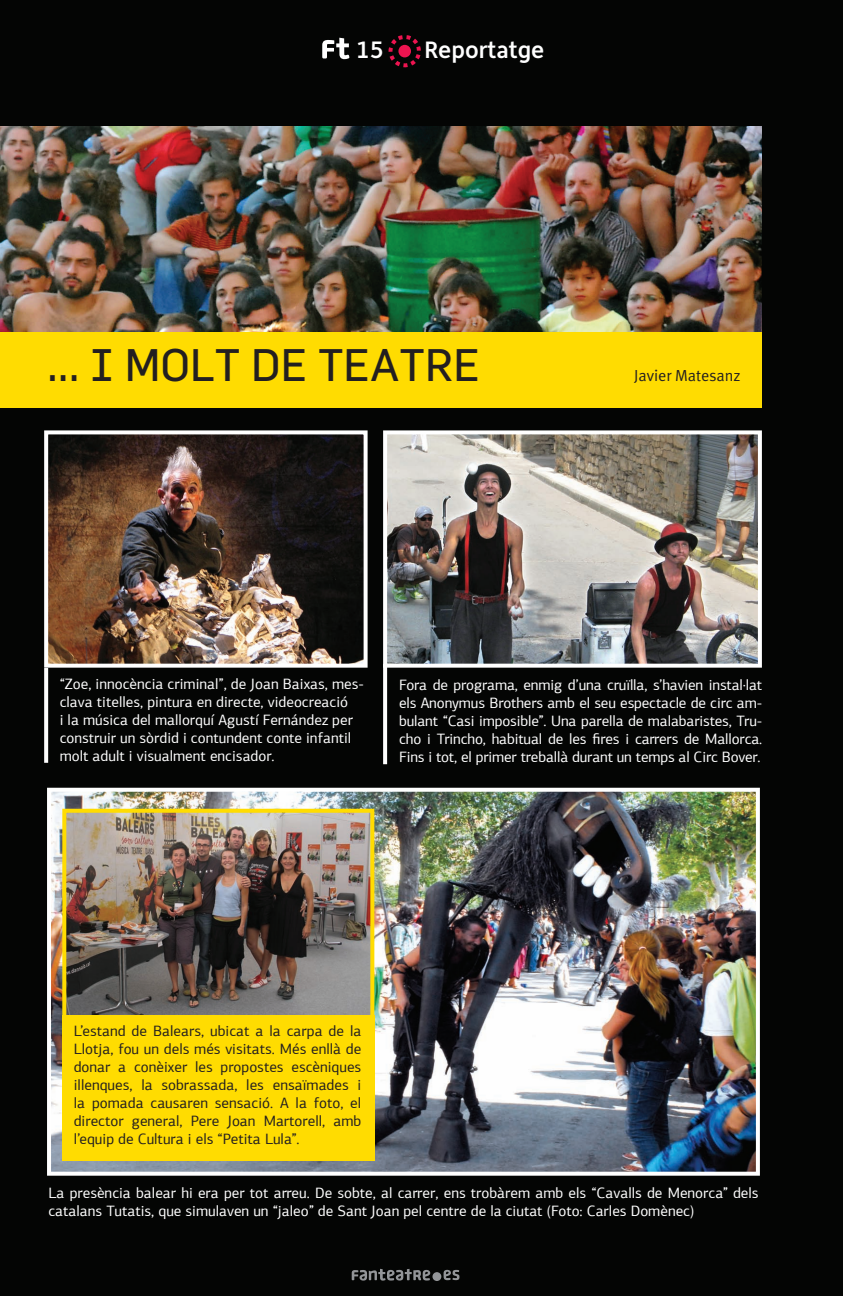
<style>
.page{position:relative;width:843px;height:1296px;background:#fff}
.page>*{position:absolute;margin:0;border:0;box-sizing:border-box;transform-origin:0 0}
.t1{font:44.8px "Flama";color:#231f20}
.t2{font:500 24px "Depot";color:#fff}
.t3{font:16px "Meta Normal";letter-spacing:-.005em;color:#231f20}
.t4{font:15px/18px "PF Agora Sans Pro";color:#fff}
.t5{font:15px/18px "PF Agora Sans Pro";color:#231f20;text-align:justify}
</style>
<div class="page">
<div style="left:0;top:0;width:842px;height:1296px;background:#040504"></div>
<svg style="left:322px;top:38px;width:27px;height:21px"></svg>
<div style="left:432px;top:1272px;width:9px;height:9px;background:#939598;border-radius:50%"></div>
<svg style="left:443px;top:1270px;width:16px;height:10px"></svg>
<svg style="left:351px;top:1269px;width:79px;height:12px"></svg>
<svg style="left:388px;top:35px;width:33px;height:32px"></svg>
<img style="left:0;top:126px;width:761px;height:206px">
<div style="left:0;top:332px;width:761px;height:75px;background:#ffdc01"></div>
<svg style="left:44px;top:668px;width:4px;height:95px"></svg>
<svg style="left:383px;top:668px;width:4px;height:96px"></svg>
<img style="left:52px;top:793px;width:702px;height:378px">
<div style="left:47px;top:788px;width:712px;height:388px;border:4px solid #fff"></div>
<img style="left:67px;top:814px;width:302px;height:201px">
<div style="left:62px;top:809px;width:312px;height:351px;border:4px solid #ffdc01"></div>
<img style="left:388px;top:435px;width:368px;height:228px">
<div style="left:383px;top:430px;width:378px;height:238px;border:4px solid #fff"></div>
<img style="left:49px;top:435px;width:313px;height:228px">
<div style="left:44px;top:430px;width:323px;height:238px;border:4px solid #fff"></div>
<div style="left:62px;top:1015px;width:312px;height:145px;background:#ffdc01"></div>
<h2 class="t2" style="left:357px;top:35px;width:29px">15</h2>
<h2 class="t2" style="left:424px;top:35px;width:121px">Reportatge</h2>
<h1 class="t1" style="left:47px;top:338px;width:434px">... I MOLT DE TEATRE</h1>
<p class="t3" style="left:634px;top:366px;width:108px">Javier Matesanz</p>
<p class="t4" style="left:60px;top:675px;width:306px">“Zoe, innocència criminal”, de Joan Baixas, mes&shy;clava titelles, pintura en directe, videocreació<br>i la música del mallorquí Agustí Fernández per construir un sòrdid i contundent conte infantil molt adult i visualment encisador.</p>
<p class="t4" style="left:399px;top:676px;width:364px;text-align:justify">Fora de programa, enmig d’una cruïlla, s’havien instal·lat els Anonymus Brothers amb el seu espectacle de circ am&shy;bulant “Casi imposible”. Una parella de malabaristes, Tru&shy;cho i Trincho, habitual de les fires i carrers de Mallorca.<br>Fins i tot, el primer treballà durant un temps al Circ Bover.</p>
<p class="t5" style="left:74px;top:1022px;width:289px">L’estand de Balears, ubicat a la carpa de la Llotja, fou un dels més visitats. Més enllà de donar a conèixer les propostes escèniques illenques, la sobrassada, les ensaïmades i la pomada causaren sensació. A la foto, el director general, Pere Joan Martorell, amb l’equip de Cultura i els “Petita Lula”.</p>
<p class="t4" style="left:48px;top:1183px;width:711px">La presència balear hi era per tot arreu. De sobte, al carrer, ens trobàrem amb els “Cavalls de Menorca” dels catalans Tutatis, que simulaven un “jaleo” de Sant Joan pel centre de la ciutat (Foto: Carles Domènec)</p>
</div>
